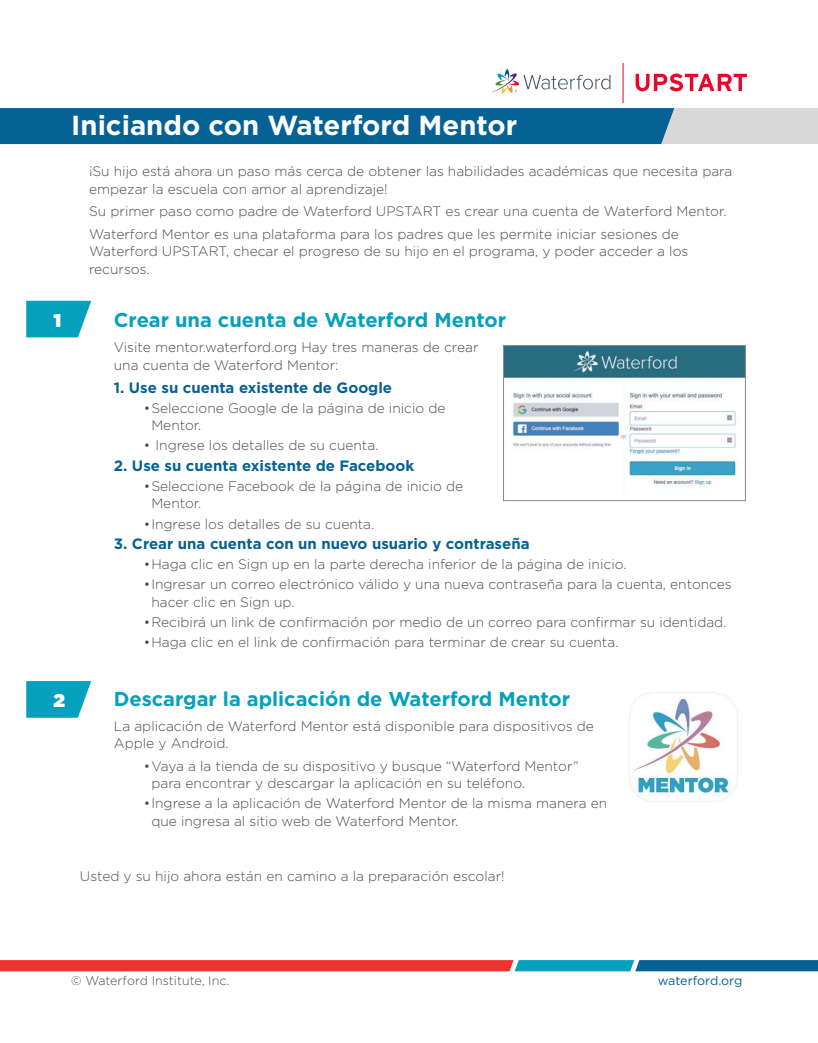
<style>
.page{position:relative;width:818px;height:1043px;background:#fff}
.page>*{position:absolute;margin:0;border:0;box-sizing:border-box;transform-origin:0 0}
.t1{font:700 27.5px "Gotham";color:#fff}
.t2{font:700 20px "Gotham";color:#05a0bd}
.t3{font:900 18.5px "Gotham";color:#fff}
.t4{font:700 15px "Gotham";color:#066194}
.t5{font:300 13.75px/17.5px "Gotham";color:#4c4c4c}
.t6{font:300 12.5px "Gotham";color:#4c4c4c}
.t7{font:12.5px "Gotham";letter-spacing:-.005em;color:#066194}
</style>
<div class="page">
<svg style="left:635px;top:74px;width:111px;height:17px"></svg>
<hr style="left:622px;top:63px;width:1px;height:40px;background:#ea062a">
<svg style="left:491px;top:69px;width:119px;height:25px"></svg>
<svg style="left:0;top:960px;width:818px;height:11px;background:#9b4f5d"></svg>
<svg style="left:0;top:108px;width:818px;height:36px;background:#2c77a0"></svg>
<svg style="left:26px;top:301px;width:65px;height:36px;background:#1ea9c3"></svg>
<svg style="left:26px;top:681px;width:65px;height:36px;background:#1ea9c3"></svg>
<img style="left:505px;top:347px;width:238px;height:141px">
<div style="left:503px;top:345px;width:242px;height:156px;border:1px solid #8c8c8c"></div>
<img style="left:629px;top:692px;width:109px;height:110px">
<h1 class="t1" style="left:71px;top:113px;width:447px">Iniciando con Waterford Mentor</h1>
<h3 class="t3" style="left:54px;top:312px;width:9px">1</h3>
<h3 class="t3" style="left:54px;top:692px;width:13px">2</h3>
<p class="t5" style="left:89px;top:163px;width:644px">¡Su hijo está ahora un paso más cerca de obtener las habilidades académicas que necesita para empezar la escuela con amor al aprendizaje!</p>
<p class="t5" style="left:89px;top:201px;width:639px;line-height:22.5px">Su primer paso como padre de Waterford UPSTART es crear una cuenta de Waterford Mentor.<br>Waterford Mentor es una plataforma para los padres que les permite iniciar sesiones de</p>
<p class="t5" style="left:89px;top:243px;width:600px">Waterford UPSTART, checar el progreso de su hijo en el programa, y poder acceder a los recursos.</p>
<h2 class="t2" style="left:114px;top:311px;width:394px">Crear una cuenta de Waterford Mentor</h2>
<p class="t5" style="left:114px;top:339px;width:366px">Visite mentor.waterford.org Hay tres maneras de crear una cuenta de Waterford Mentor:</p>
<p class="t4" style="left:114px;top:381px;width:280px">1. Use su cuenta existente de Google</p>
<p class="t5" style="left:151px;top:400px;width:296px;text-indent:-7px">• Seleccione Google de la página de inicio de<br>Mentor.</p>
<p class="t5" style="left:144px;top:437px;width:236px">• Ingrese los detalles de su cuenta.</p>
<p class="t4" style="left:114px;top:459px;width:302px">2. Use su cuenta existente de Facebook</p>
<p class="t5" style="left:151px;top:478px;width:313px;text-indent:-7px">• Seleccione Facebook de la página de inicio de<br>Mentor.</p>
<p class="t5" style="left:144px;top:515px;width:232px">• Ingrese los detalles de su cuenta.</p>
<p class="t4" style="left:114px;top:537px;width:417px">3. Crear una cuenta con un nuevo usuario y contraseña</p>
<p class="t5" style="left:144px;top:556px;width:484px">• Haga clic en Sign up en la parte derecha inferior de la página de inicio.</p>
<p class="t5" style="left:151px;top:576px;width:582px;text-indent:-8px">• Ingresar un correo electrónico válido y una nueva contraseña para la cuenta, entonces hacer clic en Sign up.</p>
<p class="t5" style="left:144px;top:613px;width:584px">• Recibirá un link de confirmación por medio de un correo para confirmar su identidad.</p>
<p class="t5" style="left:144px;top:633px;width:476px">• Haga clic en el link de confirmación para terminar de crear su cuenta.</p>
<h2 class="t2" style="left:114px;top:689px;width:458px">Descargar la aplicación de Waterford Mentor</h2>
<p class="t5" style="left:114px;top:718px;width:481px">La aplicación de Waterford Mentor está disponible para dispositivos de<br>Apple y Android.</p>
<p class="t5" style="left:151px;top:758px;width:429px;text-indent:-7px">• Vaya a la tienda de su dispositivo y busque “Waterford Mentor” para encontrar y descargar la aplicación en su teléfono.</p>
<p class="t5" style="left:151px;top:795px;width:457px;text-indent:-7px">• Ingrese a la aplicación de Waterford Mentor de la misma manera en que ingresa al sitio web de Waterford Mentor.</p>
<p class="t5" style="left:80px;top:868px;width:426px">Usted y su hijo ahora están en camino a la preparación escolar!</p>
<p class="t6" style="left:71px;top:975px;width:160px">© Waterford Institute, Inc.</p>
<p class="t7" style="left:657px;top:975px;width:86px">waterford.org</p>
</div>
